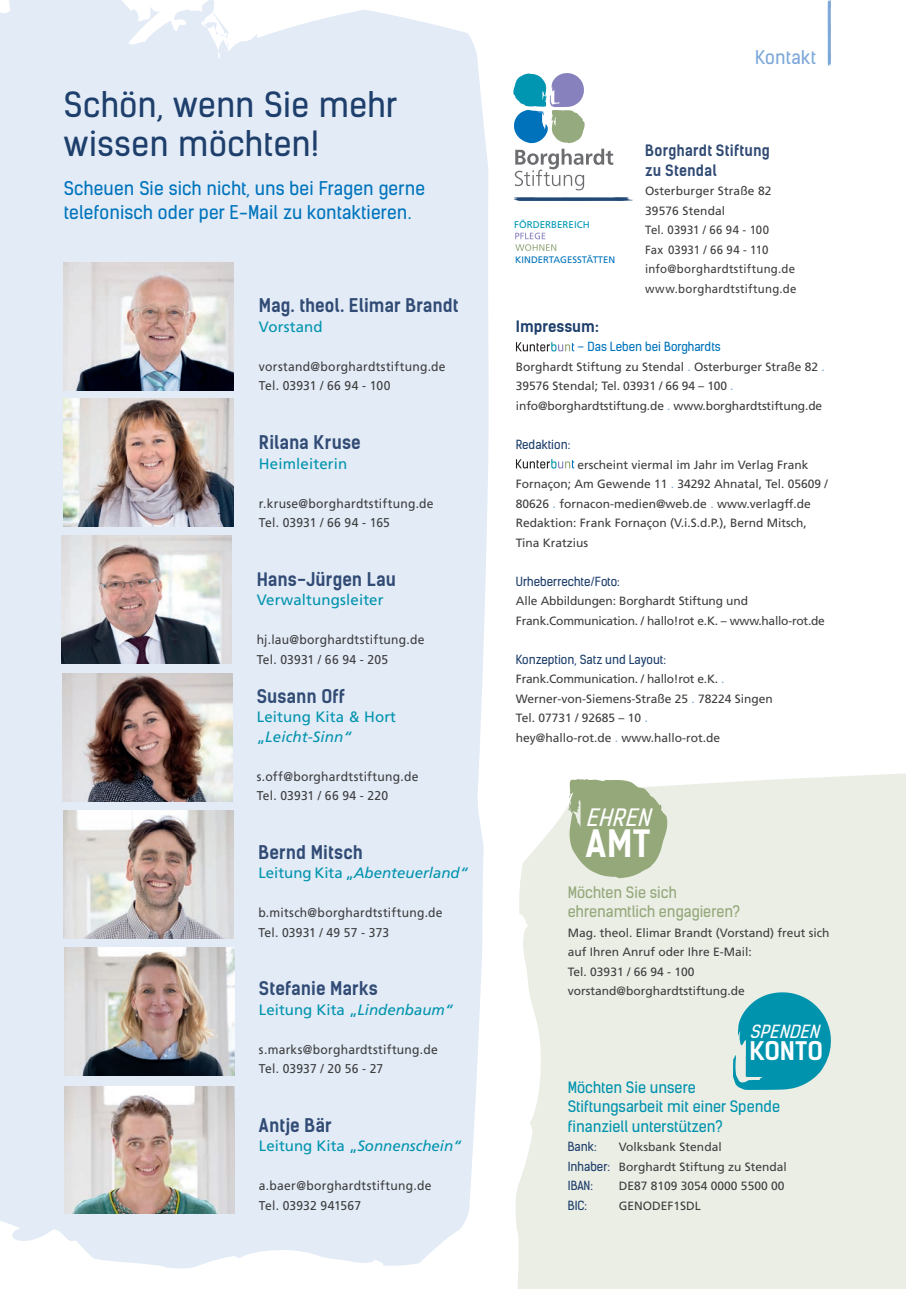
<style>
.page{position:relative;width:906px;height:1289px;background:#fff}
.page>*{position:absolute;margin:0;border:0;box-sizing:border-box;transform-origin:0 0}
.t1{font:700 36px "Kelson Sans";color:#fff}
.t2{font:33px/39px "Kelson Sans";letter-spacing:.015em;color:#1e3f6b}
.t3{font:700 24.45px "Kelson Sans";color:#fff}
.t4{font:italic 22.8px "Kelson Sans";color:#fff}
.t5{font:700 18px "Kelson Sans";letter-spacing:.01em;color:#314b75;scale:.95 1}
.t6{font:18px/24px "Kelson Sans";letter-spacing:.01em;color:#0074bd}
.t7{font:18px "Kelson Sans";letter-spacing:.02em;color:#7da8d9}
.t8{font:italic 17.25px "Kelson Sans";color:#fff}
.t9{font:15px/19.5px "Frutiger LT Std";letter-spacing:.01em;color:#0093ae}
.t10{font:15px/19.5px "Kelson Sans";color:#0093ae}
.t11{font:italic 15px "Frutiger LT Std";color:#0093ae}
.t12{font:15px/19.5px "Kelson Sans";color:#94a87a}
.t13{font:700 15px/19.5px "Kelson Sans";letter-spacing:.02em;color:#314b75;scale:.95 1}
.t14{font:700 15px "Kelson Sans";color:#1e3f6b}
.t15{font:12.75px/19.5px "Frutiger LT Std";letter-spacing:.02em;color:#3e3e3f;scale:.95 1}
.t16{font:12px/19.5px "Frutiger LT Std";color:#3e3e3f}
.t17{font:12px/19.5px "Frutiger LT Std";letter-spacing:-.02em;color:#3e3e3f}
.t18{font:12px "Kelson Sans";color:#1e3f6b}
.t19{font:12px/19.5px "Frutiger LT Std";letter-spacing:.02em;color:#3e3e3f;scale:.95 1}
.t20{font:12px/19.5px "Frutiger LT Std";color:#3e3e3f;scale:.95 1}
.t21{font:12px "Kelson Sans";color:#0074bd}
.t22{font:9.75px "Frutiger LT Std";color:#0099b4}
.t23{font:9.45px "Frutiger LT Std";color:#0073ba}
.s1{font-style:italic}
.s2{font-style:normal}
.s3{color:#7da8d9}
.s4{font-family:"Kelson Sans";color:#1e3f6b}
</style>
<div class="page">
<svg style="left:827px;top:0;width:4px;height:66px"></svg>
<div style="left:515px;top:773px;width:391px;height:515px;background:#ebeee5"></div>
<svg style="left:516px;top:342px;width:58px;height:9px"></svg>
<svg style="left:516px;top:459px;width:58px;height:9px"></svg>
<svg style="left:567px;top:779px;width:100px;height:99px;background:#a7b791"></svg>
<svg style="left:733px;top:992px;width:98px;height:97px;background:#36a7ba"></svg>
<svg style="left:513px;top:73px;width:72px;height:70px"></svg>
<svg style="left:515px;top:149px;width:98px;height:41px"></svg>
<svg style="left:513px;top:197px;width:120px;height:4px"></svg>
<svg style="left:515px;top:233px;width:41px;height:18px"></svg>
<div style="left:0;top:0;width:489px;height:1269px;background:#e2ebf6"></div>
<img style="left:64px;top:263px;width:170px;height:127px">
<img style="left:64px;top:398px;width:170px;height:128px">
<img style="left:61px;top:535px;width:170px;height:128px">
<img style="left:62px;top:673px;width:170px;height:128px">
<img style="left:64px;top:810px;width:170px;height:128px">
<img style="left:64px;top:947px;width:170px;height:128px">
<img style="left:64px;top:1086px;width:170px;height:127px">
<h2 class="t2" style="left:64px;top:86px;width:335px">Schön, wenn Sie mehr wissen möchten!</h2>
<h3 class="t6" style="left:64px;top:177px;width:363px">Scheuen Sie sich nicht, uns bei Fragen gerne telefonisch oder per E-Mail zu kontaktieren.</h3>
<h3 class="t5" style="left:259px;top:295px;width:212px">Mag. theol. Elimar Brandt</h3>
<p class="t9" style="left:259px;top:317px;width:65px">Vorstand</p>
<p class="t15" style="left:259px;top:357px;width:198px">vorstand@borghardtstiftung.de<br>Tel. 03931 / 66 94 - 100</p>
<h3 class="t5" style="left:259px;top:431px;width:109px">Rilana Kruse</h3>
<p class="t9" style="left:259px;top:453px;width:90px">Heimleiterin</p>
<p class="t15" style="left:259px;top:493px;width:185px">r.kruse@borghardtstiftung.de<br>Tel. 03931 / 66 94 - 165</p>
<h3 class="t5" style="left:257px;top:568px;width:148px">Hans-Jürgen Lau</h3>
<p class="t9" style="left:257px;top:590px;width:128px">Verwaltungsleiter</p>
<p class="t15" style="left:257px;top:630px;width:178px">hj.lau@borghardtstiftung.de<br>Tel. 03931 / 66 94 - 205</p>
<h3 class="t5" style="left:257px;top:685px;width:95px">Susann Off</h3>
<p class="t9" style="left:257px;top:707px;width:141px">Leitung Kita &amp; Hort „<span class="s1">Leicht-Sinn“</span></p>
<p class="t15" style="left:257px;top:766px;width:172px">s.off@borghardtstiftung.de<br>Tel. 03931 / 66 94 - 220</p>
<h3 class="t5" style="left:258px;top:841px;width:111px">Bernd Mitsch</h3>
<p class="t11" style="left:258px;top:864px;width:211px"><span class="s2">Leitung Kita „</span>Abenteuerland“</p>
<p class="t15" style="left:258px;top:903px;width:195px">b.mitsch@borghardtstiftung.de<br>Tel. 03931 / 49 57 - 373</p>
<h3 class="t5" style="left:259px;top:977px;width:126px">Stefanie Marks</h3>
<p class="t9" style="left:259px;top:999px;width:196px">Leitung Kita „<span class="s1">Lindenbaum“</span></p>
<p class="t15" style="left:259px;top:1039px;width:190px">s.marks@borghardtstiftung.de<br>Tel. 03937 / 20 56 - 27</p>
<h3 class="t5" style="left:259px;top:1114px;width:78px">Antje Bär</h3>
<p class="t11" style="left:259px;top:1137px;width:204px"><span class="s2">Leitung Kita „</span>Sonnenschein“</p>
<p class="t15" style="left:259px;top:1176px;width:183px">a.baer@borghardtstiftung.de<br>Tel. 03932 941567</p>
<h3 class="t7" style="left:755px;top:46px;width:62px">Kontakt</h3>
<p class="t22" style="left:514px;top:219px;width:77px">FÖRDERBEREICH</p>
<p class="t23" style="left:515px;top:254px;width:102px">KINDERTAGESSTÄTTEN</p>
<p class="t13" style="left:645px;top:141px;width:133px">Borghardt Stiftung zu Stendal</p>
<p class="t16" style="left:645px;top:181px;width:128px">Osterburger Straße 82<br>39576 Stendal</p>
<p class="t20" style="left:645px;top:220px;width:132px">Tel. 03931 / 66 94 - 100<br>Fax 03931 / 66 94 - 110</p>
<p class="t19" style="left:645px;top:259px;width:161px">info@borghardtstiftung.de www.borghardtstiftung.de</p>
<p class="t14" style="left:516px;top:317px;width:84px">Impressum:</p>
<p class="t21" style="left:577px;top:339px;width:145px">– Das Leben bei Borghardts</p>
<p class="t16" style="left:516px;top:357px;width:310px">Borghardt Stiftung zu Stendal <span class="s3">.</span> Osterburger Straße 82 <span class="s3">.<br></span>39576 Stendal; Tel. 03931 / 66 94 – 100 <span class="s3">. </span>info@borghardtstiftung.de <span class="s3">.</span> www.borghardtstiftung.de</p>
<p class="t18" style="left:516px;top:437px;width:56px">Redaktion:</p>
<p class="t16" style="left:516px;top:454px;width:313px;text-indent:62px">erscheint viermal im Jahr im Verlag Frank Fornaçon; Am Gewende 11 <span class="s3">.</span> 34292 Ahnatal, Tel. 05609 / 80626 <span class="s3">.</span> fornacon-medien@web.de <span class="s3">.</span> www.verlagff.de Redaktion: Frank Fornaçon (V.i.S.d.P.), Bernd Mitsch, Tina Kratzius</p>
<p class="t18" style="left:516px;top:573px;width:105px">Urheberrechte/Foto:</p>
<p class="t17" style="left:516px;top:591px;width:310px">Alle Abbildungen: Borghardt Stiftung und<br>Frank.Communication. / hallo!rot e.K. – www.hallo-rot.de</p>
<p class="t18" style="left:516px;top:651px;width:151px">Konzeption, Satz und Layout:</p>
<p class="t16" style="left:516px;top:669px;width:258px">Frank.Communication. / hallo!rot e.K. <span class="s3">.<br></span>Werner-von-Siemens-Straße 25 <span class="s3">.</span> 78224 Singen Tel. 07731 / 92685 – 10 <span class="s3">.<br></span>hey@hallo-rot.de <span class="s3">.</span> www.hallo-rot.de</p>
<h3 class="t4" style="left:585px;top:803px;width:73px">EHREN</h3>
<h1 class="t1" style="left:585px;top:821px;width:66px">AMT</h1>
<p class="t12" style="left:568px;top:882px;width:174px">Möchten Sie sich ehrenamtlich engagieren?</p>
<p class="t16" style="left:568px;top:922px;width:263px">Mag. theol. Elimar Brandt (Vorstand) freut sich auf Ihren Anruf oder Ihre E-Mail:<br>Tel. 03931 / 66 94 - 100 vorstand@borghardtstiftung.de</p>
<h3 class="t8" style="left:749px;top:1021px;width:76px">SPENDEN</h3>
<h3 class="t3" style="left:749px;top:1035px;width:75px">KONTO</h3>
<p class="t10" style="left:568px;top:1077px;width:214px">Möchten Sie unsere<br>Stiftungsarbeit mit einer Spende finanziell unterstützen?</p>
<p class="t18" style="left:568px;top:1139px;width:30px">Bank:</p>
<p class="t16" style="left:568px;top:1137px;width:221px;text-indent:51px">Volksbank Stendal<br><span class="s4">Inhaber:</span> Borghardt Stiftung zu Stendal</p>
<p class="t18" style="left:568px;top:1178px;width:27px">IBAN:</p>
<p class="t16" style="left:619px;top:1176px;width:167px">DE87 8109 3054 0000 5500 00</p>
<p class="t18" style="left:568px;top:1197px;width:21px">BIC:</p>
<p class="t16" style="left:619px;top:1195px;width:84px">GENODEF1SDL</p>
</div>
